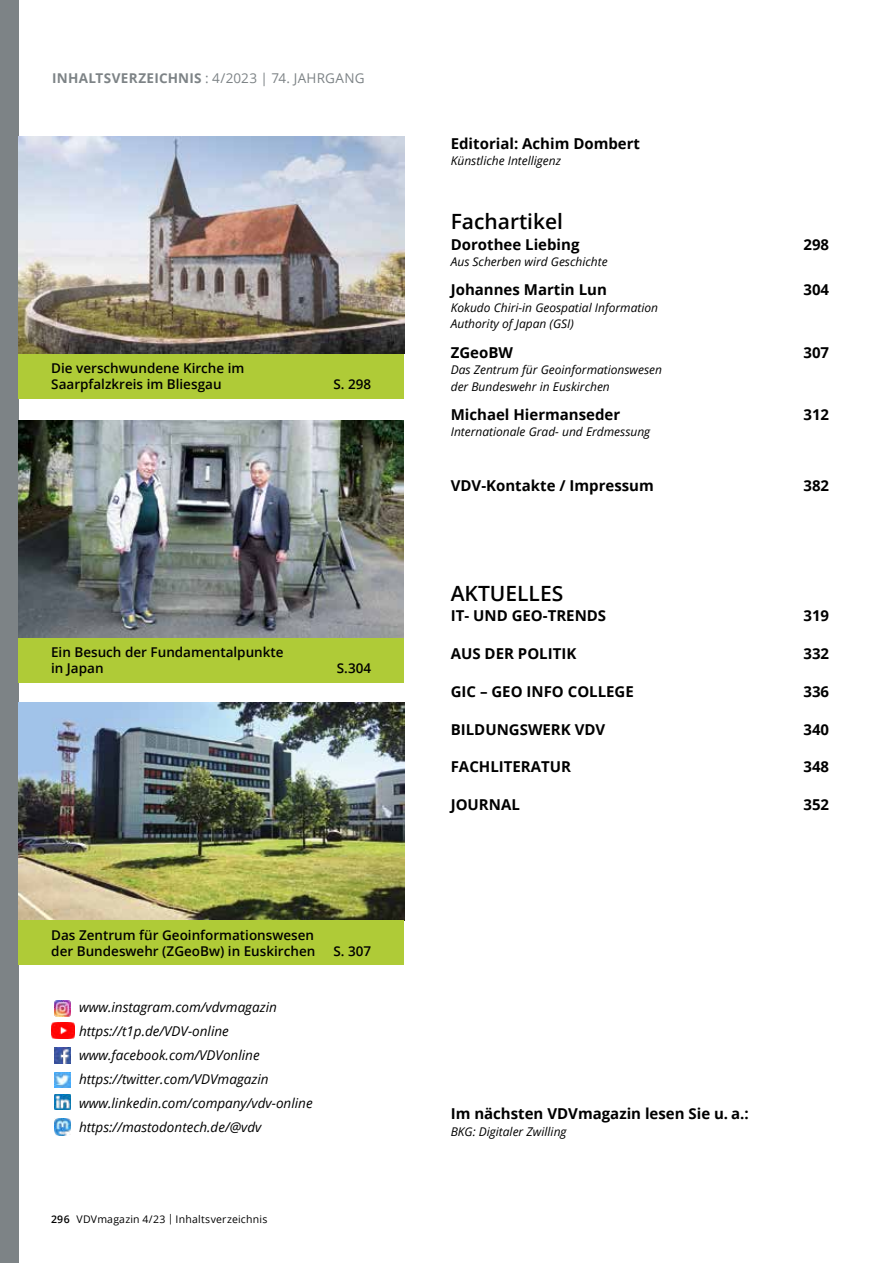
<style>
.page{position:relative;width:893px;height:1263px;background:#fff}
.page>*{position:absolute;margin:0;border:0;box-sizing:border-box;transform-origin:0 0}
.t1{font:600 21px "Open Sans";color:#000}
.t2{font:700 15px "Open Sans";color:#000}
.t3{font:italic 13.5px/24px "Open Sans";color:#000}
.t4{font:600 13.5px/16.2px "Open Sans";color:#000}
.t5{font:13.5px "Open Sans";letter-spacing:.025em;color:#7d8386}
.t6{font:italic 12px/16.5px "Open Sans";color:#000}
.t7{font:10.5px "Open Sans";letter-spacing:.02em;color:#000}
.s1{font-weight:700}
.s2{font-weight:600}
</style>
<div class="page">
<div style="left:0;top:0;width:18px;height:1263px;background:#7d8386"></div>
<img style="left:19px;top:136px;width:385px;height:218px">
<div style="left:19px;top:354px;width:385px;height:44px;background:#afcb37"></div>
<img style="left:18px;top:420px;width:386px;height:218px">
<div style="left:18px;top:638px;width:386px;height:44px;background:#afcb37"></div>
<img style="left:19px;top:703px;width:385px;height:217px">
<div style="left:19px;top:920px;width:385px;height:45px;background:#afcb37"></div>
<img style="left:55px;top:1047px;width:15px;height:16px">
<img style="left:55px;top:1000px;width:15px;height:16px">
<img style="left:55px;top:1094px;width:15px;height:16px">
<img style="left:55px;top:1118px;width:15px;height:17px">
<img style="left:55px;top:1072px;width:15px;height:15px">
<img style="left:51px;top:1022px;width:23px;height:16px">
<p class="t5" style="left:52px;top:69px;width:314px"><span class="s1">INHALTSVERZEICHNIS</span> : 4/2023 | 74. Jahrgang</p>
<p class="t4" style="left:51px;top:360px;width:195px">Die verschwundene Kirche im<br>Saarpfalzkreis im Bliesgau</p>
<p class="t4" style="left:334px;top:376px;width:39px">S. 298</p>
<p class="t4" style="left:51px;top:644px;width:234px">Ein Besuch der Fundamentalpunkte in Japan</p>
<p class="t4" style="left:337px;top:660px;width:36px">S.304</p>
<p class="t4" style="left:51px;top:926px;width:266px">Das Zentrum für Geoinformationswesen der Bundeswehr (ZGeoBw) in Euskirchen</p>
<p class="t3" style="left:79px;top:994px;width:235px">www.instagram.com/vdvmagazin https://t1p.de/VDV-online www.facebook.com/VDVonline https://twitter.com/VDVmagazin www.linkedin.com/company/vdv-online https://mastodontech.de/@vdv</p>
<p class="t4" style="left:334px;top:943px;width:39px">S. 307</p>
<p class="t7" style="left:51px;top:1212px;width:218px"><span class="s2">296</span> VDVmagazin 4/23 | Inhaltsverzeichnis</p>
<p class="t2" style="left:451px;top:133px;width:191px">Editorial: Achim Dombert</p>
<p class="t6" style="left:451px;top:152px;width:112px">Künstliche Intelligenz</p>
<h1 class="t1" style="left:451px;top:207px;width:114px">Fachartikel</h1>
<p class="t2" style="left:451px;top:234px;width:130px">Dorothee Liebing</p>
<p class="t2" style="left:803px;top:234px;width:27px">298</p>
<p class="t6" style="left:451px;top:253px;width:158px">Aus Scherben wird Geschichte</p>
<p class="t2" style="left:451px;top:279px;width:158px">Johannes Martin Lun</p>
<p class="t2" style="left:803px;top:279px;width:27px">304</p>
<p class="t6" style="left:451px;top:299px;width:209px">Kokudo Chiri-in Geospatial Information<br>Authority of Japan (GSI)</p>
<p class="t2" style="left:451px;top:342px;width:64px">ZGeoBW</p>
<p class="t2" style="left:803px;top:342px;width:27px">307</p>
<p class="t6" style="left:451px;top:361px;width:213px">Das Zentrum für Geoinformationswesen der Bundeswehr in Euskirchen</p>
<p class="t2" style="left:451px;top:404px;width:171px">Michael Hiermanseder</p>
<p class="t2" style="left:803px;top:404px;width:27px">312</p>
<p class="t6" style="left:451px;top:423px;width:201px">Internationale Grad- und Erdmessung</p>
<p class="t2" style="left:451px;top:475px;width:205px">VDV-Kontakte / Impressum</p>
<p class="t2" style="left:803px;top:475px;width:27px">382</p>
<h1 class="t1" style="left:451px;top:579px;width:114px">AKTUELLES</h1>
<p class="t2" style="left:451px;top:605px;width:157px">IT- UND GEO-TRENDS</p>
<p class="t2" style="left:803px;top:605px;width:27px">319</p>
<p class="t2" style="left:451px;top:643px;width:127px">AUS DER POLITIK</p>
<p class="t2" style="left:803px;top:643px;width:27px">332</p>
<p class="t2" style="left:451px;top:681px;width:185px">GIC – GEO INFO COLLEGE</p>
<p class="t2" style="left:803px;top:681px;width:27px">336</p>
<p class="t2" style="left:451px;top:719px;width:156px">BILDUNGSWERK VDV</p>
<p class="t2" style="left:803px;top:719px;width:27px">340</p>
<p class="t2" style="left:451px;top:756px;width:122px">FACHLITERATUR</p>
<p class="t2" style="left:803px;top:756px;width:27px">348</p>
<p class="t2" style="left:451px;top:794px;width:71px">JOURNAL</p>
<p class="t2" style="left:803px;top:794px;width:27px">352</p>
<p class="t2" style="left:451px;top:1103px;width:300px">Im nächsten VDVmagazin lesen Sie u. a.:</p>
<p class="t6" style="left:451px;top:1122px;width:117px">BKG: Digitaler Zwilling</p>
</div>
